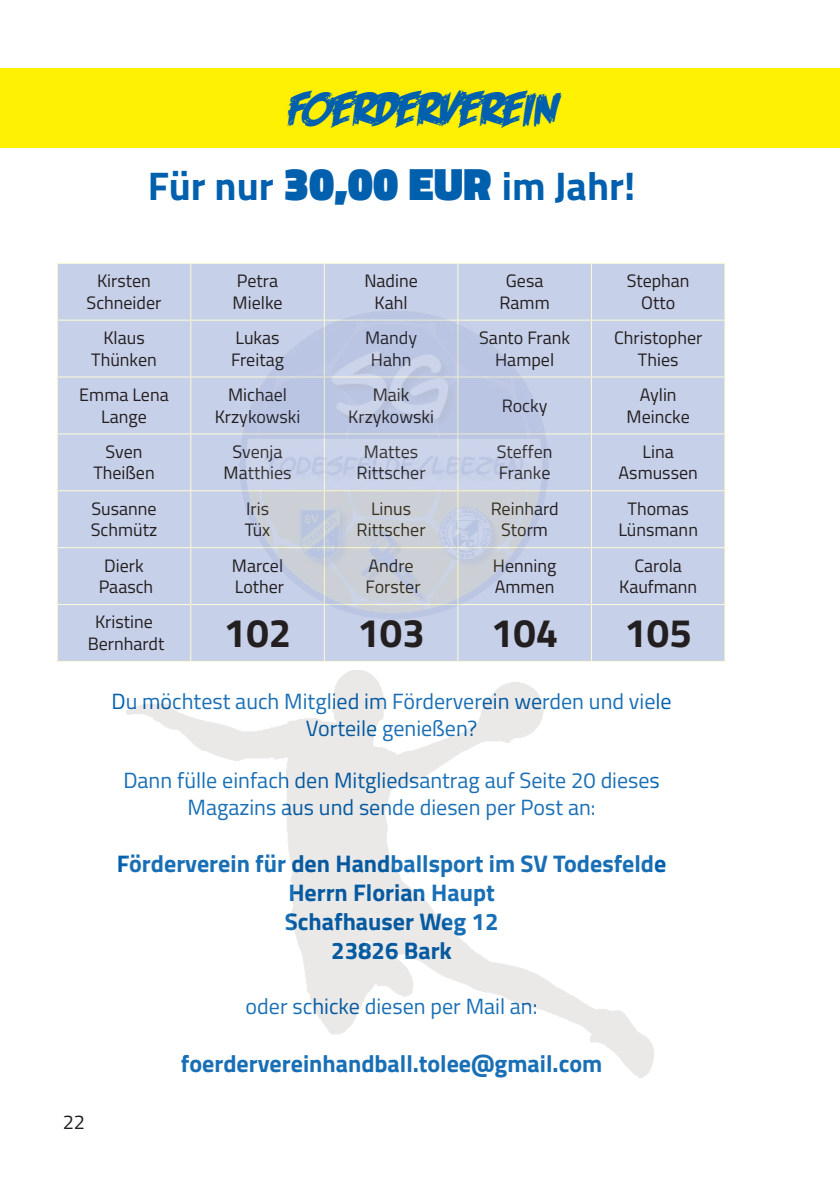
<style>
.page{position:relative;width:840px;height:1191px;background:#fff}
.page>*{position:absolute;margin:0;border:0;box-sizing:border-box;transform-origin:0 0}
.t1{font:48px "Feastof Flesh BB Italic";color:#0160ae}
.t2{font:700 40px "Titillium Web";color:#0160ae}
.t3{font:700 40px "Titillium Web";color:#231f20}
.t4{font:700 24px "Titillium Web";color:#0160ae}
.t5{font:22px "Titillium Web";color:#0160ae}
.t6{font:20px "Titillium Web";color:#231f20}
.t7{font:18px/21.6px "Titillium Web";color:#231f20}
.s1{font-weight:900;font-size:46px}
</style>
<div class="page">
<div style="left:0;top:68px;width:839px;height:80px;background:#fff101"></div>
<div style="left:58px;top:264px;width:666px;height:397px;background:#c7d0e9"></div>
<hr style="left:57px;top:263px;width:134px;height:1px;background:#fffbd6">
<hr style="left:57px;top:264px;width:1px;height:56px;background:#fffbd6">
<hr style="left:591px;top:263px;width:134px;height:1px;background:#fffbd6">
<hr style="left:724px;top:264px;width:1px;height:56px;background:#fffbd6">
<hr style="left:57px;top:320px;width:134px;height:1px;background:#fffbd6">
<hr style="left:57px;top:321px;width:1px;height:55px;background:#fffbd6">
<hr style="left:591px;top:320px;width:134px;height:1px;background:#fffbd6">
<hr style="left:724px;top:321px;width:1px;height:55px;background:#fffbd6">
<hr style="left:57px;top:376px;width:134px;height:1px;background:#fffbd6">
<hr style="left:57px;top:377px;width:1px;height:56px;background:#fffbd6">
<hr style="left:591px;top:376px;width:134px;height:1px;background:#fffbd6">
<hr style="left:724px;top:377px;width:1px;height:56px;background:#fffbd6">
<hr style="left:57px;top:433px;width:134px;height:1px;background:#fffbd6">
<hr style="left:57px;top:434px;width:1px;height:56px;background:#fffbd6">
<hr style="left:591px;top:433px;width:134px;height:1px;background:#fffbd6">
<hr style="left:724px;top:434px;width:1px;height:56px;background:#fffbd6">
<hr style="left:57px;top:490px;width:134px;height:1px;background:#fffbd6">
<hr style="left:57px;top:491px;width:1px;height:56px;background:#fffbd6">
<hr style="left:591px;top:490px;width:134px;height:1px;background:#fffbd6">
<hr style="left:724px;top:491px;width:1px;height:56px;background:#fffbd6">
<hr style="left:57px;top:547px;width:134px;height:1px;background:#fffbd6">
<hr style="left:57px;top:548px;width:1px;height:56px;background:#fffbd6">
<hr style="left:591px;top:547px;width:134px;height:1px;background:#fffbd6">
<hr style="left:724px;top:548px;width:1px;height:56px;background:#fffbd6">
<hr style="left:57px;top:604px;width:134px;height:1px;background:#fffbd6">
<hr style="left:57px;top:605px;width:1px;height:56px;background:#fffbd6">
<hr style="left:591px;top:604px;width:134px;height:1px;background:#fffbd6">
<hr style="left:724px;top:605px;width:1px;height:56px;background:#fffbd6">
<hr style="left:57px;top:661px;width:134px;height:1px;background:#fffbd6">
<hr style="left:591px;top:661px;width:134px;height:1px;background:#fffbd6">
<img style="left:188px;top:263px;width:407px;height:399px">
<img style="left:127px;top:670px;width:526px;height:407px">
<p class="t1" style="left:284px;top:84px;width:272px">FOERDERVEREIN</p>
<p class="t2" style="left:148px;top:156px;width:488px">Für nur <span class="s1">30,00 EUR</span> im Jahr!</p>
<p class="t7" style="left:97px;top:269px;width:55px">Kirsten</p>
<p class="t7" style="left:86px;top:291px;width:76px">Schneider</p>
<p class="t7" style="left:237px;top:269px;width:43px">Petra</p>
<p class="t7" style="left:232px;top:291px;width:51px">Mielke</p>
<p class="t7" style="left:364px;top:269px;width:55px">Nadine</p>
<p class="t7" style="left:374px;top:291px;width:35px">Kahl</p>
<p class="t7" style="left:505px;top:269px;width:39px">Gesa</p>
<p class="t7" style="left:499px;top:291px;width:52px">Ramm</p>
<p class="t7" style="left:626px;top:269px;width:64px">Stephan</p>
<p class="t7" style="left:640px;top:291px;width:36px">Otto</p>
<p class="t7" style="left:103px;top:326px;width:43px">Klaus</p>
<p class="t7" style="left:91px;top:348px;width:67px">Thünken</p>
<p class="t7" style="left:235px;top:326px;width:46px">Lukas</p>
<p class="t7" style="left:231px;top:348px;width:54px">Freitag</p>
<p class="t7" style="left:365px;top:326px;width:54px">Mandy</p>
<p class="t7" style="left:370px;top:348px;width:42px">Hahn</p>
<p class="t7" style="left:479px;top:326px;width:92px">Santo Frank</p>
<p class="t7" style="left:495px;top:348px;width:60px">Hampel</p>
<p class="t7" style="left:613px;top:326px;width:90px">Christopher</p>
<p class="t7" style="left:637px;top:348px;width:42px">Thies</p>
<p class="t7" style="left:79px;top:383px;width:91px">Emma Lena</p>
<p class="t7" style="left:101px;top:404px;width:47px">Lange</p>
<p class="t7" style="left:228px;top:383px;width:60px">Michael</p>
<p class="t7" style="left:214px;top:404px;width:87px">Krzykowski</p>
<p class="t7" style="left:372px;top:383px;width:38px">Maik</p>
<p class="t7" style="left:348px;top:404px;width:87px">Krzykowski</p>
<p class="t7" style="left:501px;top:394px;width:47px">Rocky</p>
<p class="t7" style="left:639px;top:383px;width:38px">Aylin</p>
<p class="t7" style="left:626px;top:404px;width:65px">Meincke</p>
<p class="t7" style="left:105px;top:440px;width:38px">Sven</p>
<p class="t7" style="left:93px;top:461px;width:63px">Theißen</p>
<p class="t7" style="left:232px;top:440px;width:51px">Svenja</p>
<p class="t7" style="left:223px;top:461px;width:69px">Matthies</p>
<p class="t7" style="left:364px;top:440px;width:56px">Mattes</p>
<p class="t7" style="left:356px;top:461px;width:70px">Rittscher</p>
<p class="t7" style="left:496px;top:440px;width:57px">Steffen</p>
<p class="t7" style="left:498px;top:461px;width:53px">Franke</p>
<p class="t7" style="left:642px;top:440px;width:33px">Lina</p>
<p class="t7" style="left:618px;top:461px;width:81px">Asmussen</p>
<p class="t7" style="left:91px;top:496px;width:68px">Susanne<br>Schmütz</p>
<p class="t7" style="left:246px;top:496px;width:24px">Iris</p>
<p class="t7" style="left:244px;top:518px;width:27px">Tüx</p>
<p class="t7" style="left:371px;top:496px;width:42px">Linus</p>
<p class="t7" style="left:356px;top:518px;width:70px">Rittscher</p>
<p class="t7" style="left:490px;top:496px;width:69px">Reinhard</p>
<p class="t7" style="left:501px;top:518px;width:48px">Storm</p>
<p class="t7" style="left:627px;top:496px;width:63px">Thomas</p>
<p class="t7" style="left:618px;top:518px;width:81px">Lünsmann</p>
<p class="t7" style="left:104px;top:553px;width:41px">Dierk</p>
<p class="t7" style="left:99px;top:575px;width:56px">Paasch</p>
<p class="t7" style="left:232px;top:553px;width:53px">Marcel</p>
<p class="t7" style="left:235px;top:575px;width:51px">Lother</p>
<p class="t7" style="left:368px;top:553px;width:47px">Andre</p>
<p class="t7" style="left:365px;top:575px;width:56px">Forster</p>
<p class="t7" style="left:492px;top:553px;width:65px">Henning</p>
<p class="t7" style="left:494px;top:575px;width:61px">Ammen</p>
<p class="t7" style="left:634px;top:553px;width:49px">Carola</p>
<p class="t7" style="left:618px;top:575px;width:80px">Kaufmann</p>
<p class="t7" style="left:95px;top:610px;width:59px">Kristine</p>
<p class="t7" style="left:88px;top:632px;width:78px">Bernhardt</p>
<p class="t3" style="left:224px;top:602px;width:69px">102</p>
<p class="t3" style="left:357px;top:602px;width:69px">103</p>
<p class="t3" style="left:490px;top:602px;width:69px">104</p>
<p class="t3" style="left:624px;top:602px;width:69px">105</p>
<p class="t6" style="left:63px;top:1107px;width:24px">22</p>
<p class="t5" style="left:111px;top:685px;width:561px">Du möchtest auch Mitglied im Förderverein werden und viele</p>
<p class="t5" style="left:306px;top:711px;width:173px">Vorteile genießen?</p>
<p class="t5" style="left:123px;top:764px;width:537px">Dann fülle einfach den Mitgliedsantrag auf Seite 20 dieses</p>
<p class="t5" style="left:187px;top:791px;width:409px">Magazins aus und sende diesen per Post an:</p>
<p class="t4" style="left:117px;top:845px;width:550px">Förderverein für den Handballsport im SV Todesfelde</p>
<p class="t4" style="left:288px;top:874px;width:208px">Herrn Florian Haupt</p>
<p class="t4" style="left:284px;top:903px;width:215px">Schafhauser Weg 12</p>
<p class="t4" style="left:331px;top:932px;width:122px">23826 Bark</p>
<p class="t5" style="left:245px;top:990px;width:293px">oder schicke diesen per Mail an:</p>
<p class="t4" style="left:181px;top:1045px;width:422px">foerdervereinhandball.tolee@gmail.com</p>
</div>
